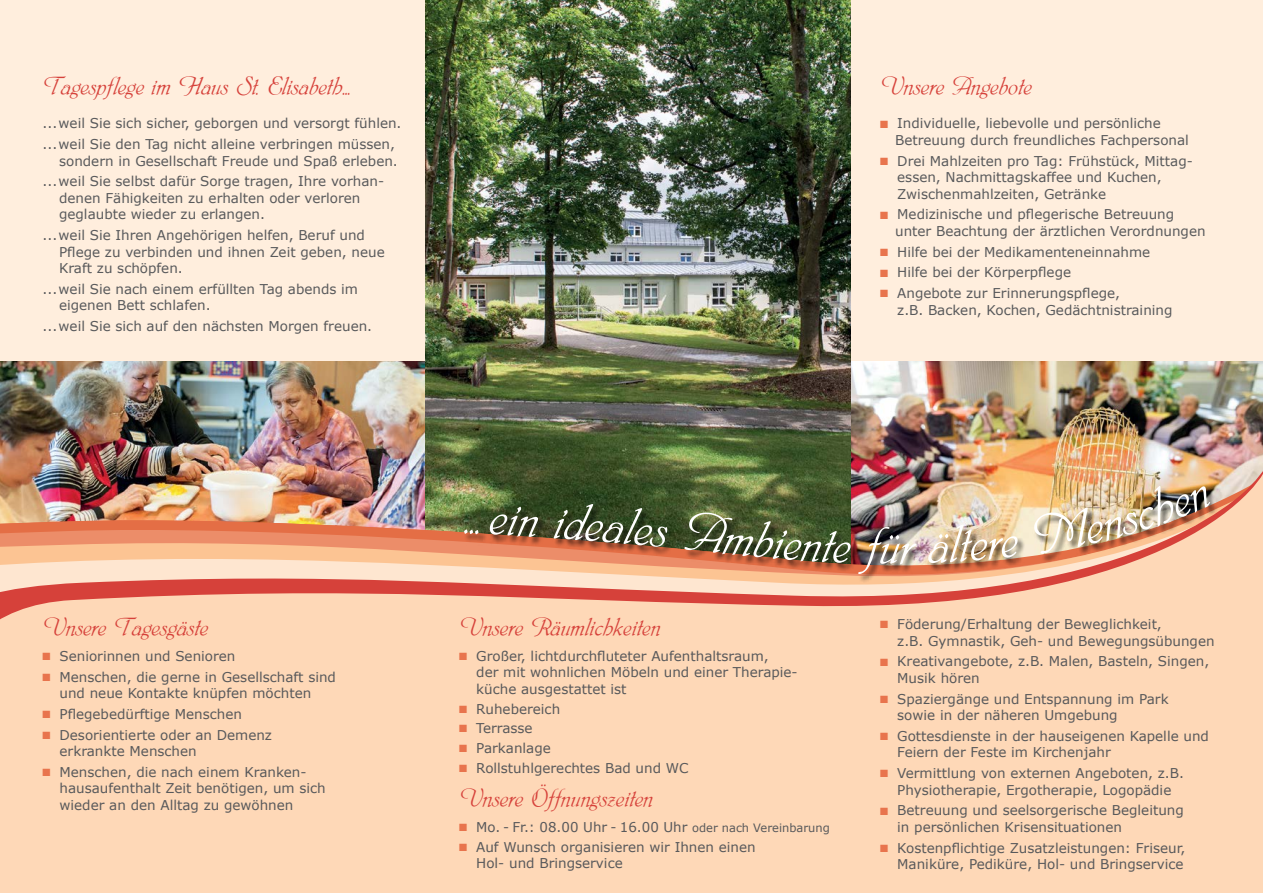
<style>
.page{position:relative;width:1263px;height:893px;background:#fff}
.page>*{position:absolute;margin:0;border:0;box-sizing:border-box;transform-origin:0 0}
.t1{font:60px "Phyllis";color:#fff}
.t2{font:28.5px "Phyllis";color:#d6413a}
.t3{font:13.5px/16.5px "Verdana";color:#58595b}
.s1{color:#e8744d}
.s2{font-size:11.55px}
</style>
<div class="page">
<div style="left:0;top:0;width:1263px;height:566px;background:#fed"></div>
<img style="left:0;top:361px;width:425px;height:43px">
<img style="left:850px;top:361px;width:413px;height:43px">
<img style="left:425px;top:0;width:425px;height:404px">
<div style="left:0;top:796px;width:1263px;height:97px;background:#fed8b7"></div>
<img style="left:0;top:404px;width:1263px;height:392px">
<div style="left:464px;top:486px;width:755px;height:96px;background:#000;opacity:.75"></div>
<svg style="left:475px;top:506px;width:46px;height:30px"></svg>
<svg style="left:684px;top:511px;width:167px;height:52px;background:#51542d"></svg>
<svg style="left:858px;top:526px;width:31px;height:48px"></svg>
<svg style="left:900px;top:543px;width:16px;height:21px"></svg>
<img style="left:927px;top:524px;width:92px;height:39px">
<img style="left:1032px;top:484px;width:181px;height:71px">
<h2 class="t2" style="left:43px;top:71px;width:310px">Tagespflege im Haus St. Elisabeth…</h2>
<p class="t3" style="left:43px;top:113px;width:360px;line-height:20.7px">...weil Sie sich sicher, geborgen und versorgt fühlen. ...weil Sie den Tag nicht alleine verbringen müssen,</p>
<p class="t3" style="left:43px;top:151px;width:357px;line-height:20.7px;text-indent:17px">sondern in Gesellschaft Freude und Spaß erleben. ...weil Sie selbst dafür Sorge tragen, Ihre vorhan-</p>
<p class="t3" style="left:59px;top:190px;width:303px">denen Fähigkeiten zu erhalten oder verloren geglaubte wieder zu erlangen.</p>
<p class="t3" style="left:59px;top:227px;width:327px;text-indent:-17px">...weil Sie Ihren Angehörigen helfen, Beruf und<br>Pflege zu verbinden und ihnen Zeit geben, neue<br>Kraft zu schöpfen.</p>
<p class="t3" style="left:59px;top:281px;width:300px;text-indent:-17px">...weil Sie nach einem erfüllten Tag abends im eigenen Bett schlafen.</p>
<p class="t3" style="left:43px;top:318px;width:331px">...weil Sie sich auf den nächsten Morgen freuen.</p>
<h2 class="t2" style="left:880px;top:71px;width:153px">Unsere Angebote</h2>
<p class="t3" style="left:895px;top:115px;width:295px;text-indent:-15px"><span class="s1">■</span> Individuelle, liebevolle und persönliche<br>Betreuung durch freundliches Fachpersonal</p>
<p class="t3" style="left:897px;top:153px;width:297px;text-indent:-17px"><span class="s1">■</span> Drei Mahlzeiten pro Tag: Frühstück, Mittag&shy;essen, Nachmittagskaffee und Kuchen,<br>Zwischenmahlzeiten, Getränke</p>
<p class="t3" style="left:895px;top:206px;width:312px;text-indent:-15px"><span class="s1">■</span> Medizinische und pflegerische Betreuung unter Beachtung der ärztlichen Verordnungen</p>
<p class="t3" style="left:880px;top:244px;width:271px"><span class="s1">■</span> Hilfe bei der Medikamenteneinnahme</p>
<p class="t3" style="left:880px;top:264px;width:192px"><span class="s1">■</span> Hilfe bei der Körperpflege</p>
<p class="t3" style="left:897px;top:285px;width:277px;text-indent:-17px"><span class="s1">■</span> Angebote zur Erinnerungspflege,<br>z.B. Backen, Kochen, Gedächtnistraining</p>
<h2 class="t2" style="left:43px;top:612px;width:167px">Unsere Tagesgäste</h2>
<p class="t3" style="left:43px;top:648px;width:194px"><span class="s1">■</span> Seniorinnen und Senioren</p>
<p class="t3" style="left:43px;top:669px;width:295px;text-align:center"><span class="s1">■</span> Menschen, die gerne in Gesellschaft sind und neue Kontakte knüpfen möchten</p>
<p class="t3" style="left:43px;top:706px;width:201px"><span class="s1">■</span> Pflegebedürftige Menschen</p>
<p class="t3" style="left:60px;top:727px;width:214px;text-indent:-17px"><span class="s1">■</span> Desorientierte oder an Demenz erkrankte Menschen</p>
<p class="t3" style="left:60px;top:764px;width:268px;text-indent:-17px"><span class="s1">■</span> Menschen, die nach einem Kranken&shy;hausaufenthalt Zeit benötigen, um sich wieder an den Alltag zu gewöhnen</p>
<h1 class="t1" style="left:520px;top:488px;width:86px;rotate:4deg">n ide</h1>
<h1 class="t1" style="left:606px;top:494px;width:66px;rotate:5deg">ales</h1>
<h2 class="t2" style="left:459px;top:612px;width:203px">Unsere Räumlichkeiten</h2>
<p class="t3" style="left:476px;top:648px;width:323px;text-indent:-17px"><span class="s1">■</span> Großer, lichtdurchfluteter Aufenthaltsraum,<br>der mit wohnlichen Möbeln und einer Therapie&shy;küche ausgestattet ist</p>
<p class="t3" style="left:459px;top:700px;width:102px"><span class="s1">■</span> Ruhebereich</p>
<p class="t3" style="left:459px;top:720px;width:75px"><span class="s1">■</span> Terrasse</p>
<p class="t3" style="left:459px;top:740px;width:93px"><span class="s1">■</span> Parkanlage</p>
<p class="t3" style="left:459px;top:760px;width:231px"><span class="s1">■</span> Rollstuhlgerechtes Bad und WC</p>
<h2 class="t2" style="left:459px;top:784px;width:195px">Unsere Öffnungszeiten</h2>
<p class="t3" style="left:459px;top:819px;width:372px"><span class="s1">■</span> Mo. - Fr.: 08.00 Uhr - 16.00 Uhr <span class="s2">oder nach Vereinbarung</span></p>
<p class="t3" style="left:476px;top:839px;width:281px;text-indent:-17px"><span class="s1">■</span> Auf Wunsch organisieren wir Ihnen einen<br>Hol- und Bringservice</p>
<h1 class="t1" style="left:879px;top:516px;width:22px">ü</h1>
<p class="t3" style="left:897px;top:616px;width:319px;text-indent:-17px"><span class="s1">■</span> Föderung/Erhaltung der Beweglichkeit,<br>z.B. Gymnastik, Geh- und Bewegungsübungen</p>
<p class="t3" style="left:897px;top:653px;width:314px;text-indent:-17px"><span class="s1">■</span> Kreativangebote, z.B. Malen, Basteln, Singen,<br>Musik hören</p>
<p class="t3" style="left:897px;top:691px;width:273px;text-indent:-17px"><span class="s1">■</span> Spaziergänge und Entspannung im Park sowie in der näheren Umgebung</p>
<p class="t3" style="left:897px;top:728px;width:313px;text-indent:-17px"><span class="s1">■</span> Gottesdienste in der hauseigenen Kapelle und<br>Feiern der Feste im Kirchenjahr</p>
<p class="t3" style="left:880px;top:765px;width:305px;text-align:center"><span class="s1">■</span> Vermittlung von externen Angeboten, z.B.<br>Physiotherapie, Ergotherapie, Logopädie</p>
<p class="t3" style="left:897px;top:802px;width:288px;text-indent:-17px"><span class="s1">■</span> Betreuung und seelsorgerische Begleitung in persönlichen Krisensituationen</p>
<p class="t3" style="left:880px;top:840px;width:307px;text-align:right"><span class="s1">■</span> Kostenpflichtige Zusatzleistungen: Friseur,<br>Maniküre, Pediküre, Hol- und Bringservice</p>
</div>
